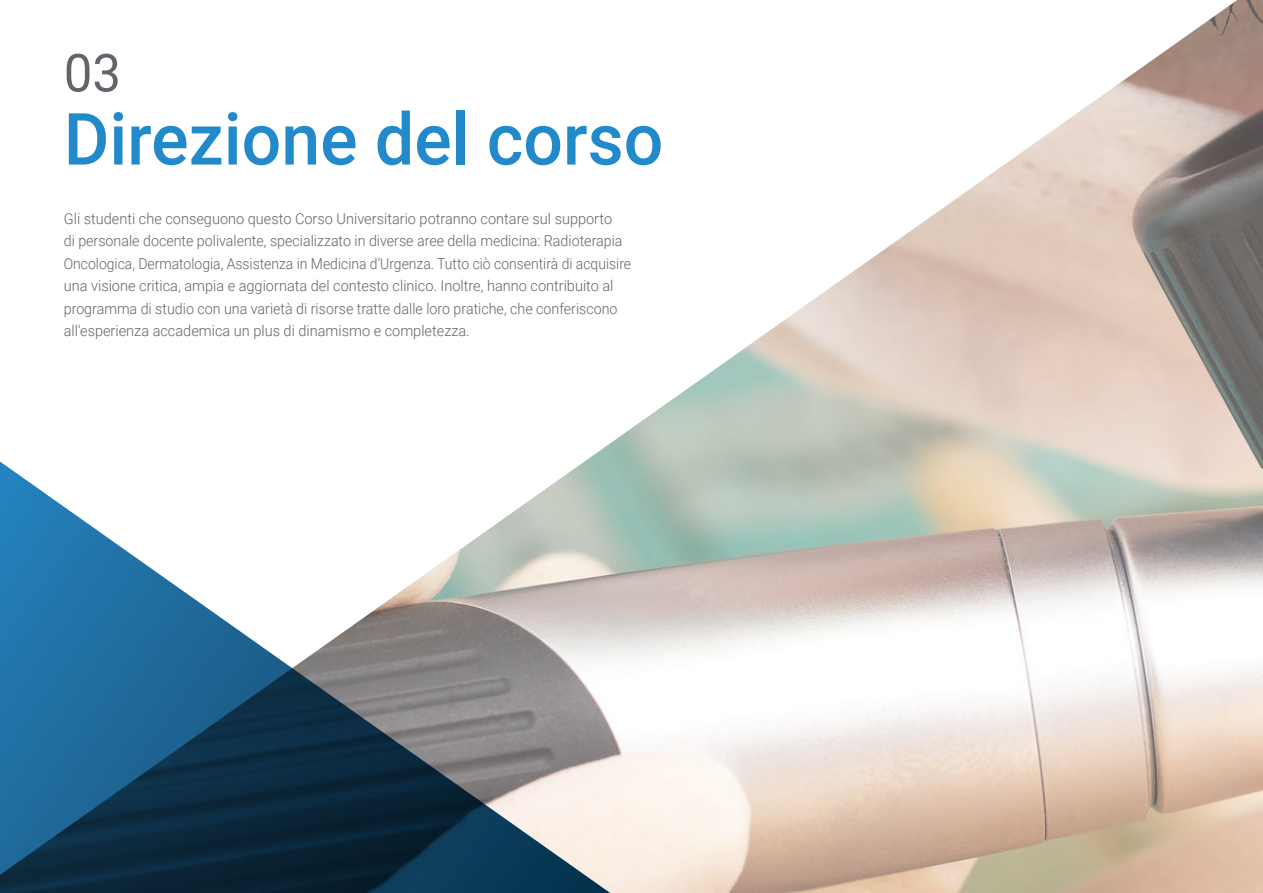
<style>
.page{position:relative;width:1263px;height:893px;background:#fff}
.page>*{position:absolute;margin:0;border:0;box-sizing:border-box;transform-origin:0 0}
.t1{font:500 72px "Roboto";color:#2289ca}
.t2{font:52.5px "Roboto";color:#61646a}
.t3{font:300 15px/22.5px "Roboto";color:#61646a}
</style>
<div class="page">
<img style="left:607px;top:0;width:656px;height:893px">
<svg style="left:0;top:446px;width:640px;height:447px"></svg>
<h2 class="t2" style="left:64px;top:36px;width:59px">03</h2>
<h1 class="t1" style="left:64px;top:89px;width:601px">Direzione del corso</h1>
<p class="t3" style="left:64px;top:207px;width:569px">Gli studenti che conseguono questo Corso Universitario potranno contare sul supporto<br>di personale docente polivalente, specializzato in diverse aree della medicina: Radioterapia Oncologica, Dermatologia, Assistenza in Medicina d’Urgenza. Tutto ciò consentirà di acquisire una visione critica, ampia e aggiornata del contesto clinico. Inoltre, hanno contribuito al programma di studio con una varietà di risorse tratte dalle loro pratiche, che conferiscono all'esperienza accademica un plus di dinamismo e completezza.</p>
</div>
